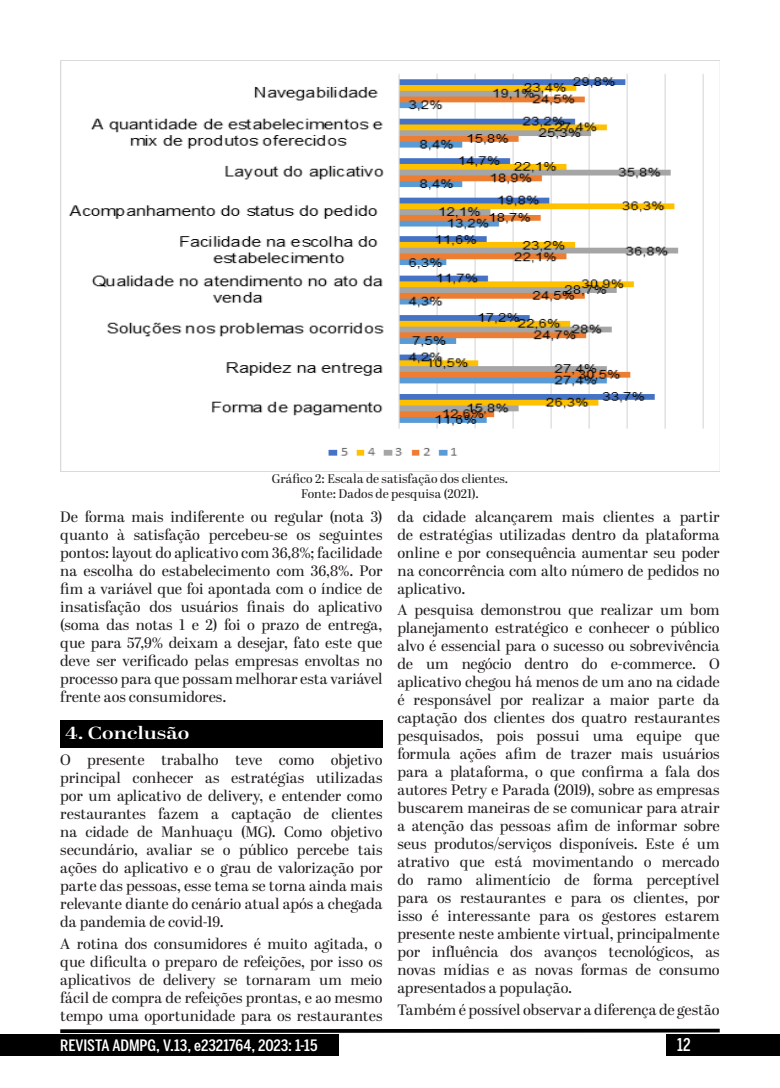
<style>
.page{position:relative;width:780px;height:1088px;background:#fff}
.page>*{position:absolute;margin:0;border:0;box-sizing:border-box;transform-origin:0 0}
.t1{font:600 17.5px "Abril Display";color:#fff;scale:1.25 1}
.t2{font:500 17.5px "Benton Sans Comp";color:#fff}
.t3{font:500 15.62px "Benton Sans Comp";letter-spacing:-.005em;color:#fff;scale:1.11 1}
.Texto_Principal{font:15px/18px "Abril Display";color:#231f20;text-align:justify}
.Legenda_centralizada{font:12.5px "Abril Display";letter-spacing:.01em;color:#231f20}
</style>
<div class="page">
<div style="left:666px;top:1035px;width:114px;height:21px;background:#000"></div>
<div style="left:0;top:1035px;width:338px;height:21px;background:#000"></div>
<svg style="left:56px;top:1028px;width:667px;height:7px"></svg>
<div style="left:60px;top:720px;width:322px;height:27px;background:#000"></div>
<img style="left:61px;top:61px;width:643px;height:410px">
<p class="Legenda_centralizada" style="left:272px;top:470px;width:238px">Gráfico 2: Escala de satisfação dos clientes.</p>
<p class="Legenda_centralizada" style="left:301px;top:485px;width:179px">Fonte: Dados de pesquisa (2021).</p>
<p class="Texto_Principal" style="left:60px;top:508px;width:324px">De forma mais indiferente ou regular (nota 3) quanto à satisfação percebeu-se os seguintes pontos: layout do aplicativo com 36,8%; facilidade na escolha do estabelecimento com 36,8%. Por fim a variável que foi apontada com o índice de insatisfação dos usuários finais do aplicativo (soma das notas 1 e 2) foi o prazo de entrega, que para 57,9% deixam a desejar, fato este que deve ser verificado pelas empresas envoltas no processo para que possam melhorar esta variável frente aos consumidores.</p>
<p class="t1" style="left:65px;top:721px;width:100px">4. Conclusão</p>
<p class="Texto_Principal" style="left:60px;top:751px;width:324px">O presente trabalho teve como objetivo principal conhecer as estratégias utilizadas por um aplicativo de delivery, e entender como restaurantes fazem a captação de clientes na cidade de Manhuaçu (MG). Como objetivo secundário, avaliar se o público percebe tais ações do aplicativo e o grau de valorização por parte das pessoas, esse tema se torna ainda mais relevante diante do cenário atual após a chegada da pandemia de covid-19.</p>
<p class="Texto_Principal" style="left:60px;top:935px;width:324px">A rotina dos consumidores é muito agitada, o que dificulta o preparo de refeições, por isso os aplicativos de delivery se tornaram um meio fácil de compra de refeições prontas, e ao mesmo tempo uma oportunidade para os restaurantes</p>
<p class="Texto_Principal" style="left:397px;top:508px;width:324px">da cidade alcançarem mais clientes a partir de estratégias utilizadas dentro da plataforma online e por consequência aumentar seu poder na concorrência com alto número de pedidos no aplicativo.</p>
<p class="Texto_Principal" style="left:397px;top:602px;width:324px">A pesquisa demonstrou que realizar um bom planejamento estratégico e conhecer o público alvo é essencial para o sucesso ou sobrevivência de um negócio dentro do e-commerce. O aplicativo chegou há menos de um ano na cidade é responsável por realizar a maior parte da captação dos clientes dos quatro restaurantes pesquisados, pois possui uma equipe que formula ações afim de trazer mais usuários para a plataforma, o que confirma a fala dos autores Petry e Parada (2019), sobre as empresas buscarem maneiras de se comunicar para atrair a atenção das pessoas afim de informar sobre seus produtos/serviços disponíveis. Este é um atrativo que está movimentando o mercado do ramo alimentício de forma perceptível para os restaurantes e para os clientes, por isso é interessante para os gestores estarem presente neste ambiente virtual, principalmente por influência dos avanços tecnológicos, as novas mídias e as novas formas de consumo apresentados a população.</p>
<p class="Texto_Principal" style="left:397px;top:1001px;width:324px">Também é possível observar a diferença de gestão</p>
<p class="t3" style="left:60px;top:1036px;width:233px">REVISTA ADMPG, V.13, e2321764, 2023: 1-15</p>
<p class="t2" style="left:677px;top:1035px;width:15px">12</p>
</div>
